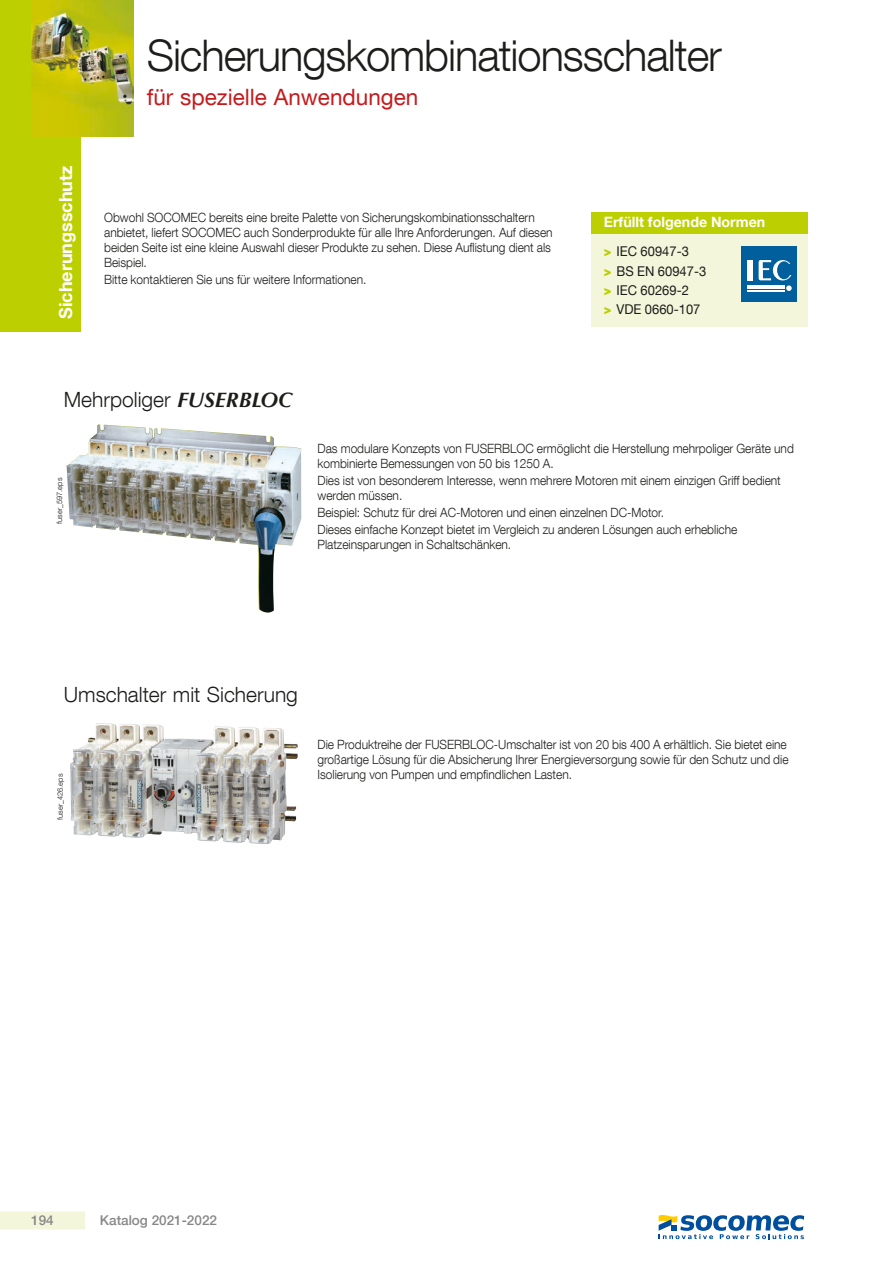
<style>
.page{position:relative;width:893px;height:1263px;background:#fff}
.page>*{position:absolute;margin:0;border:0;box-sizing:border-box;transform-origin:0 0}
.t1{font:300 43.5px "Helvetica Neue LT Com";letter-spacing:-.025em;color:#1d1d1b}
.t2{font:22.5px "Helvetica Neue LT Com";color:#c51a1c}
.t3{font:300 21px "Helvetica Neue LT Com";color:#1d1d1b}
.t4{font:700 18px "Helvetica Neue LT Com";color:#fff}
.t5{font:700 14.25px "Helvetica Neue LT Com";color:#fff}
.t6{font:13.5px/19.2px "Helvetica Neue LT Com";color:#1d1d1b;scale:.96 1}
.t7{font:500 13.5px "Helvetica Neue LT Com";color:#878787}
.t8{font:300 12.75px/15px "Helvetica Neue LT Com";letter-spacing:-.005em;color:#1d1d1b;scale:.94 1}
.t9{font:300 7.5px "Helvetica Neue LT Com";color:#1d1d1b}
.s1{font-weight:900;color:#bccf00}
.s2{font-family:"Optima LT Std";font-weight:700;font-style:italic}
</style>
<div class="page">
<div style="left:0;top:0;width:81px;height:332px;background:#bccf00"></div>
<div style="left:0;top:1211px;width:85px;height:18px;background:#f3f6db"></div>
<img style="left:32px;top:0;width:102px;height:136px">
<img style="left:66px;top:425px;width:235px;height:188px">
<img style="left:70px;top:723px;width:228px;height:121px">
<div style="left:591px;top:234px;width:217px;height:93px;background:#f3f6db"></div>
<div style="left:591px;top:213px;width:217px;height:21px;background:#bccf00"></div>
<div style="left:741px;top:247px;width:55px;height:55px;background:#005f9c"></div>
<hr style="left:747px;top:286px;width:37px;height:1px;background:#fff">
<hr style="left:747px;top:288px;width:37px;height:1px;background:#fff">
<hr style="left:747px;top:290px;width:37px;height:1px;background:#fff">
<div style="left:747px;top:260px;width:5px;height:21px;background:#fff"></div>
<svg style="left:759px;top:260px;width:33px;height:31px"></svg>
<svg style="left:659px;top:1215px;width:145px;height:24px"></svg>
<h3 class="t4" style="left:54px;top:319px;width:155px;rotate:-90deg">Sicherungsschutz</h3>
<h1 class="t1" style="left:147px;top:29px;width:577px">Sicherungskombinationsschalter</h1>
<h2 class="t2" style="left:147px;top:83px;width:273px">für spezielle Anwendungen</h2>
<p class="t8" style="left:104px;top:209px;width:479px">Obwohl SOCOMEC bereits eine breite Palette von Sicherungskombinationsschaltern anbietet, liefert SOCOMEC auch Sonderprodukte für alle Ihre Anforderungen. Auf diesen beiden Seite ist eine kleine Auswahl dieser Produkte zu sehen. Diese Auflistung dient als Beispiel.</p>
<p class="t8" style="left:104px;top:272px;width:280px">Bitte kontaktieren Sie uns für weitere Informationen.</p>
<p class="t5" style="left:604px;top:213px;width:163px">Erfüllt folgende Normen</p>
<p class="t6" style="left:604px;top:242px;width:108px"><span class="s1">&gt;</span> IEC 60947-3<br><span class="s1">&gt;</span> BS EN 60947-3 <span class="s1">&gt;</span> IEC 60269-2<br><span class="s1">&gt;</span> VDE 0660-107</p>
<h3 class="t3" style="left:64px;top:386px;width:230px">Mehrpoliger <span class="s2">FUSERBLOC</span></h3>
<p class="t9" style="left:55px;top:524px;width:47px;rotate:-90deg">fuser_597.eps</p>
<p class="t8" style="left:317px;top:440px;width:508px">Das modulare Konzepts von FUSERBLOC ermöglicht die Herstellung mehrpoliger Geräte und kombinierte Bemessungen von 50 bis 1250 A.</p>
<p class="t8" style="left:317px;top:472px;width:494px">Dies ist von besonderem Interesse, wenn mehrere Motoren mit einem einzigen Griff bedient werden müssen.</p>
<p class="t8" style="left:317px;top:503px;width:448px;line-height:17.1px">Beispiel: Schutz für drei AC-Motoren und einen einzelnen DC-Motor.<br>Dieses einfache Konzept bietet im Vergleich zu anderen Lösungen auch erhebliche</p>
<p class="t8" style="left:317px;top:537px;width:208px">Platzeinsparungen in Schaltschänken.</p>
<h3 class="t3" style="left:64px;top:682px;width:236px">Umschalter mit Sicherung</h3>
<p class="t9" style="left:56px;top:820px;width:47px;rotate:-90deg">fuser_426.eps</p>
<p class="t8" style="left:317px;top:736px;width:503px">Die Produktreihe der FUSERBLOC-Umschalter ist von 20 bis 400 A erhältlich. Sie bietet eine großartige Lösung für die Absicherung Ihrer Energieversorgung sowie für den Schutz und die<br>Isolierung von Pumpen und empfindlichen Lasten.</p>
<p class="t7" style="left:31px;top:1212px;width:24px">194</p>
<p class="t7" style="left:100px;top:1212px;width:119px">Katalog 2021-2022</p>
</div>
